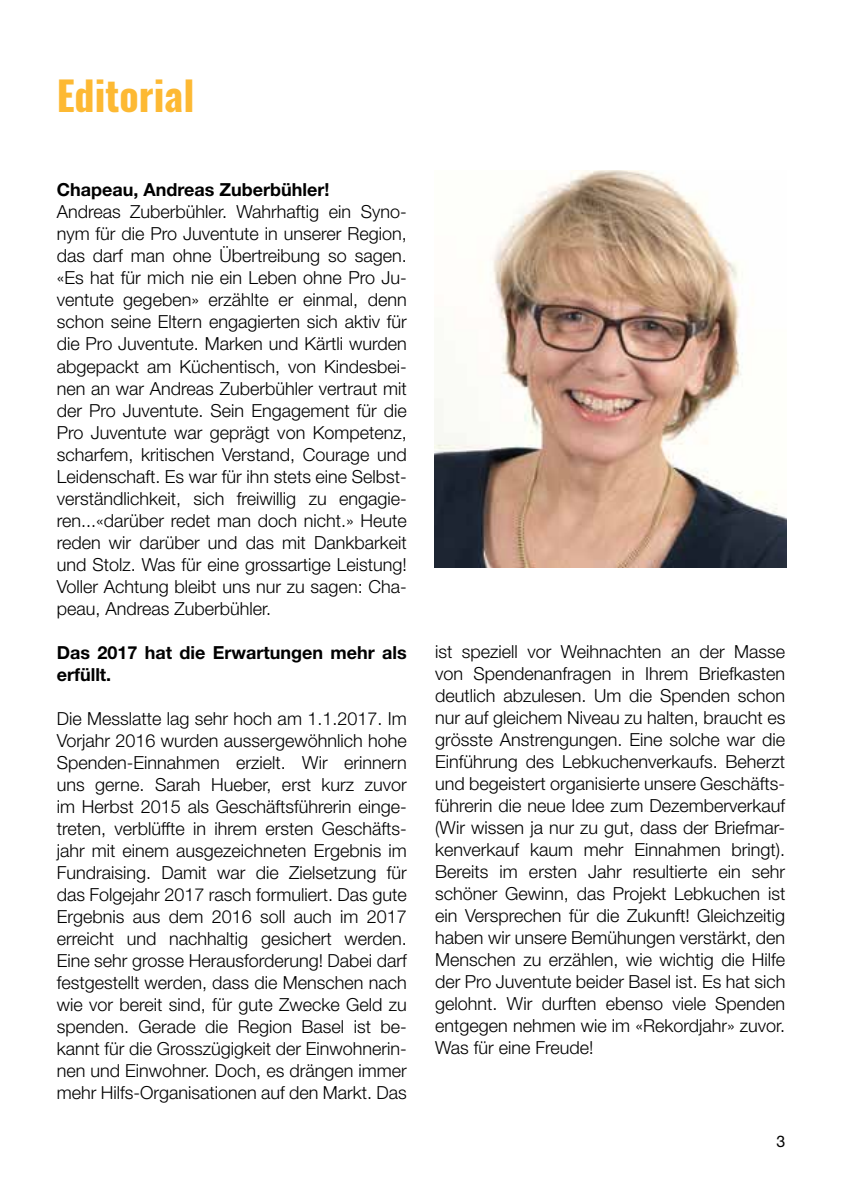
<style>
.page{position:relative;width:842px;height:1191px;background:#fff}
.page>*{position:absolute;margin:0;border:0;box-sizing:border-box;transform-origin:0 0}
.t1{font:700 40px "Oswald";color:#fdb933}
.t2{font:300 18px/22px "Helvetica Neue";color:#000;text-align:justify}
.t3{font:700 18px/22px "Helvetica Neue";color:#000}
.t4{font:16px "Helvetica Neue";color:#000}
</style>
<div class="page">
<img style="left:434px;top:170px;width:352px;height:397px">
<h1 class="t1" style="left:57px;top:68px;width:139px">Editorial</h1>
<p class="t3" style="left:57px;top:179px;width:274px">Chapeau, Andreas Zuberbühler!</p>
<p class="t2" style="left:57px;top:201px;width:352px">Andreas Zuberbühler. Wahrhaftig ein Syno&shy;nym für die Pro Juventute in unserer Region, das darf man ohne Übertreibung so sagen. «Es hat für mich nie ein Leben ohne Pro Ju&shy;ventute gegeben» erzählte er einmal, denn schon seine Eltern engagierten sich aktiv für die Pro Juventute. Marken und Kärtli wurden abgepackt am Küchentisch, von Kindesbei&shy;nen an war Andreas Zuberbühler vertraut mit der Pro Juventute. Sein Engagement für die Pro Juventute war geprägt von Kompetenz, scharfem, kritischen Verstand, Courage und Leidenschaft. Es war für ihn stets eine Selbst&shy;verständlichkeit, sich freiwillig zu engagie&shy;ren...«darüber redet man doch nicht.» Heute reden wir darüber und das mit Dankbarkeit und Stolz. Was für eine grossartige Leistung!<br>Voller Achtung bleibt uns nur zu sagen: Cha&shy;peau, Andreas Zuberbühler.</p>
<p class="t3" style="left:57px;top:640px;width:352px">Das 2017 hat die Erwartungen mehr als erfüllt.</p>
<p class="t2" style="left:57px;top:706px;width:352px">Die Messlatte lag sehr hoch am 1.1.2017. Im Vorjahr 2016 wurden aussergewöhnlich hohe Spenden-Einnahmen erzielt. Wir erinnern uns gerne. Sarah Hueber, erst kurz zuvor im Herbst 2015 als Geschäftsführerin einge&shy;treten, verblüffte in ihrem ersten Geschäfts&shy;jahr mit einem ausgezeichneten Ergebnis im Fundraising. Damit war die Zielsetzung für das Folgejahr 2017 rasch formuliert. Das gute Ergebnis aus dem 2016 soll auch im 2017 erreicht und nachhaltig gesichert werden.<br>Eine sehr grosse Herausforderung! Dabei darf festgestellt werden, dass die Menschen nach wie vor bereit sind, für gute Zwecke Geld zu spenden. Gerade die Region Basel ist be&shy;kannt für die Grosszügigkeit der Einwohnerin&shy;nen und Einwohner. Doch, es drängen immer mehr Hilfs-Organisationen auf den Markt. Das</p>
<p class="t2" style="left:435px;top:640px;width:352px">ist speziell vor Weihnachten an der Masse von Spendenanfragen in Ihrem Briefkasten deutlich abzulesen. Um die Spenden schon nur auf gleichem Niveau zu halten, braucht es grösste Anstrengungen. Eine solche war die Einführung des Lebkuchenverkaufs. Beherzt und begeistert organisierte unsere Geschäfts&shy;führerin die neue Idee zum Dezemberverkauf (Wir wissen ja nur zu gut, dass der Briefmar&shy;kenverkauf kaum mehr Einnahmen bringt).<br>Bereits im ersten Jahr resultierte ein sehr schöner Gewinn, das Projekt Lebkuchen ist ein Versprechen für die Zukunft! Gleichzeitig haben wir unsere Bemühungen verstärkt, den Menschen zu erzählen, wie wichtig die Hilfe der Pro Juventute beider Basel ist. Es hat sich gelohnt. Wir durften ebenso viele Spenden entgegen nehmen wie im «Rekordjahr» zuvor.<br>Was für eine Freude!</p>
<p class="t4" style="left:776px;top:1131px;width:10px">3</p>
</div>
